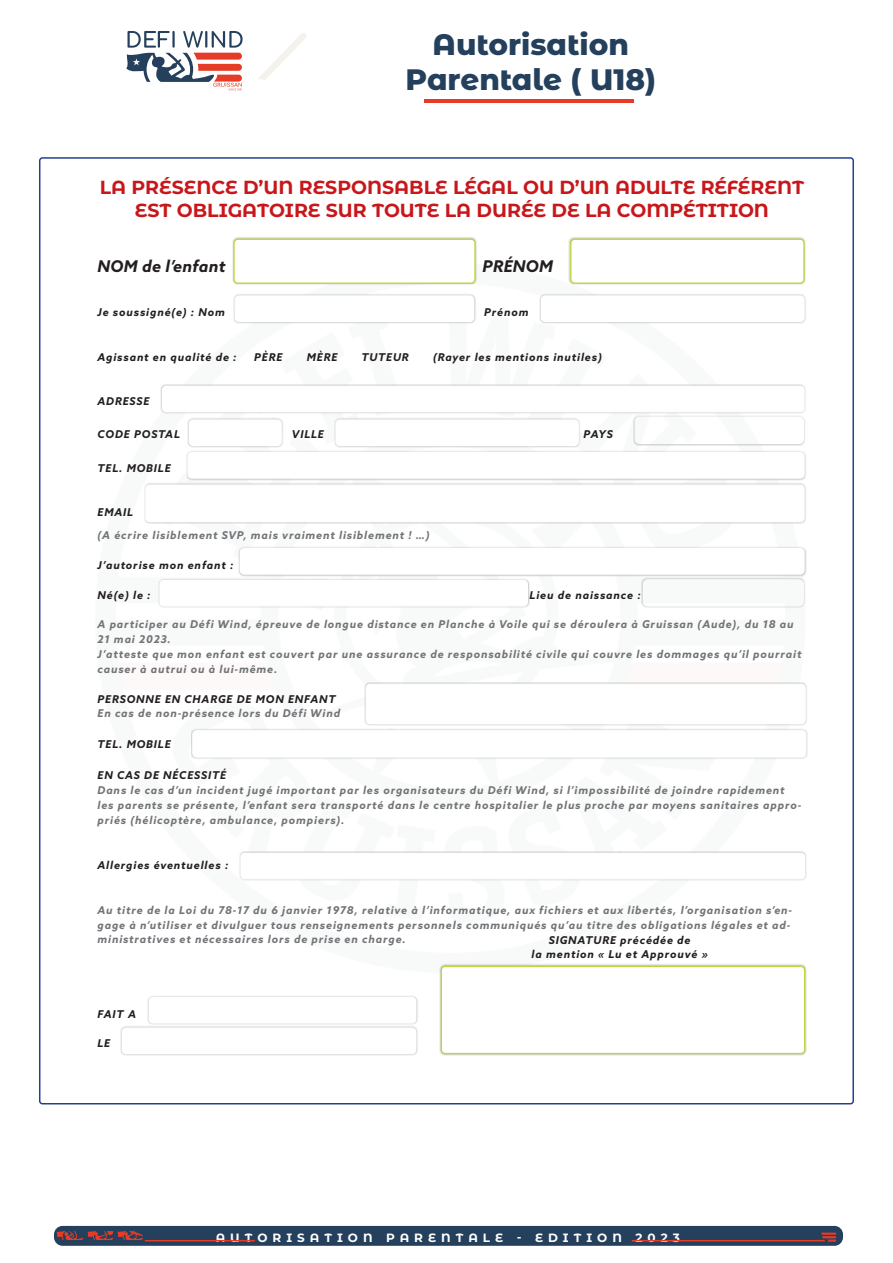
<style>
.page{position:relative;width:893px;height:1263px;background:#fff}
.page>*{position:absolute;margin:0;border:0;box-sizing:border-box;transform-origin:0 0}
.t1{font:800 29.55px "Montserrat Alternates";color:#24405c}
.t2{font:700 18.9px "Montserrat Alternates";color:#c8171b}
.t3{font:italic 700 16.2px "Azo Sans";letter-spacing:.02em;color:#231f20}
.t4{font:700 12px "Montserrat Alternates";letter-spacing:.42em;color:#fff}
.t5{font:italic 700 10.8px/14.9px "Azo Sans";letter-spacing:.08em;color:#727477}
.t6{font:italic 700 10.8px "Azo Sans";letter-spacing:.08em;color:#231f20}
</style>
<div class="page">
<div style="left:54px;top:1226px;width:789px;height:20px;background:#24405c;border-radius:9px"></div>
<div style="left:232px;top:237px;width:245px;height:49px;background:#231f20;opacity:.3"></div>
<div style="left:234px;top:239px;width:241px;height:44px;background:#fff;border-radius:4px"></div>
<div style="left:233px;top:239px;width:243px;height:45px;border:1px solid #bdd63f;border-radius:4px"></div>
<div style="left:160px;top:384px;width:647px;height:30px;background:#e4e5e5"></div>
<div style="left:163px;top:386px;width:641px;height:26px;background:#fff;border-radius:4px"></div>
<div style="left:162px;top:386px;width:643px;height:26px;border:1px solid #fff;border-radius:4px"></div>
<div style="left:238px;top:546px;width:568px;height:31px;background:#231f20;opacity:.3"></div>
<div style="left:240px;top:549px;width:564px;height:25px;background:#fff;border-radius:4px"></div>
<div style="left:240px;top:548px;width:565px;height:27px;border:1px solid #fff;border-radius:4px"></div>
<div style="left:239px;top:851px;width:568px;height:30px;background:#e8e8e8"></div>
<div style="left:241px;top:853px;width:564px;height:26px;background:#fff;border-radius:4px"></div>
<div style="left:240px;top:853px;width:565px;height:26px;border:1px solid #fff;border-radius:4px"></div>
<div style="left:539px;top:293px;width:267px;height:31px;background:#e3e2e3"></div>
<div style="left:541px;top:296px;width:263px;height:25px;background:#fff;border-radius:4px"></div>
<div style="left:541px;top:295px;width:264px;height:27px;border:1px solid #fff;border-radius:4px"></div>
<div style="left:233px;top:293px;width:243px;height:31px;background:#e3e4e4"></div>
<div style="left:235px;top:296px;width:239px;height:25px;background:#fff;border-radius:4px"></div>
<div style="left:235px;top:295px;width:239px;height:27px;border:1px solid #fff;border-radius:4px"></div>
<div style="left:158px;top:578px;width:372px;height:31px;background:#e9e9e9"></div>
<div style="left:160px;top:580px;width:367px;height:26px;background:#fff;border-radius:4px"></div>
<div style="left:159px;top:580px;width:369px;height:27px;border:1px solid #fff;border-radius:4px"></div>
<div style="left:147px;top:995px;width:271px;height:31px;background:#f0f0f0"></div>
<div style="left:149px;top:997px;width:267px;height:26px;background:#fff;border-radius:4px"></div>
<div style="left:149px;top:997px;width:267px;height:26px;border:1px solid #fff;border-radius:4px"></div>
<div style="left:120px;top:1025px;width:298px;height:31px;background:#e6e6e6"></div>
<div style="left:122px;top:1028px;width:294px;height:25px;background:#fff;border-radius:4px"></div>
<div style="left:122px;top:1027px;width:294px;height:27px;border:1px solid #fff;border-radius:4px"></div>
<div style="left:439px;top:964px;width:368px;height:92px;background:#cfd6a8"></div>
<div style="left:441px;top:966px;width:364px;height:87px;background:#fff;border-radius:4px"></div>
<div style="left:441px;top:966px;width:364px;height:88px;border:1px solid #bdd63f;border-radius:4px"></div>
<div style="left:186px;top:450px;width:620px;height:31px;background:#231f20;opacity:.3"></div>
<div style="left:188px;top:453px;width:616px;height:25px;background:#fff;border-radius:4px"></div>
<div style="left:187px;top:452px;width:618px;height:27px;border:1px solid #fff;border-radius:4px"></div>
<div style="left:144px;top:482px;width:662px;height:42px;background:#e3e4e4"></div>
<div style="left:146px;top:485px;width:658px;height:37px;background:#fff;border-radius:4px"></div>
<div style="left:145px;top:484px;width:660px;height:38px;border:1px solid #fff;border-radius:4px"></div>
<div style="left:334px;top:417px;width:247px;height:31px;background:#e3e4e4"></div>
<div style="left:336px;top:420px;width:242px;height:25px;background:#fff;border-radius:4px"></div>
<div style="left:335px;top:419px;width:244px;height:27px;border:1px solid #fff;border-radius:4px"></div>
<div style="left:187px;top:417px;width:96px;height:31px;background:#231f20;opacity:.3"></div>
<div style="left:189px;top:420px;width:92px;height:25px;background:#fff;border-radius:4px"></div>
<div style="left:189px;top:419px;width:93px;height:27px;border:1px solid #fff;border-radius:4px"></div>
<div style="left:568px;top:237px;width:239px;height:49px;background:#231f20;opacity:.3"></div>
<div style="left:571px;top:239px;width:233px;height:44px;background:#fff;border-radius:4px"></div>
<div style="left:570px;top:239px;width:235px;height:45px;border:1px solid #bdd63f;border-radius:4px"></div>
<div style="left:364px;top:682px;width:443px;height:44px;background:#e8e8e8"></div>
<div style="left:366px;top:684px;width:439px;height:40px;background:#fff;border-radius:4px"></div>
<div style="left:366px;top:683px;width:440px;height:41px;border:1px solid #fff;border-radius:4px"></div>
<div style="left:191px;top:728px;width:617px;height:31px;background:#e6e6e6"></div>
<div style="left:193px;top:731px;width:613px;height:26px;background:#fff;border-radius:4px"></div>
<div style="left:192px;top:730px;width:614px;height:28px;border:1px solid #fff;border-radius:4px"></div>
<hr style="left:424px;top:99px;width:210px;height:3px;background:#e63b26">
<svg style="left:126px;top:31px;width:117px;height:59px"></svg>
<svg style="left:258px;top:33px;width:48px;height:47px"></svg>
<hr style="left:145px;top:1240px;width:110px;height:1px;background:#e63b26">
<hr style="left:632px;top:1240px;width:193px;height:1px;background:#e63b26">
<svg style="left:821px;top:1232px;width:15px;height:10px"></svg>
<svg style="left:57px;top:1231px;width:86px;height:9px"></svg>
<p class="t1" style="left:433px;top:23px;width:198px">Autorisation</p>
<p class="t1" style="left:406px;top:58px;width:252px">Parentale ( U18)</p>
<p class="t2" style="left:100px;top:174px;width:706px">LA PRÉSENCE D’UN RESPONSABLE LÉGAL OU D’UN ADULTE RÉFÉRENT</p>
<p class="t2" style="left:135px;top:197px;width:636px">EST OBLIGATOIRE SUR TOUTE LA DURÉE DE LA COMPÉTITION</p>
<p class="t3" style="left:98px;top:256px;width:129px">NOM de l’enfant</p>
<p class="t3" style="left:483px;top:256px;width:72px">PRÉNOM</p>
<p class="t6" style="left:98px;top:305px;width:129px">Je soussigné(e) : Nom</p>
<p class="t6" style="left:484px;top:305px;width:46px">Prénom</p>
<p class="t6" style="left:98px;top:350px;width:141px">Agissant en qualité de :</p>
<p class="t6" style="left:254px;top:350px;width:30px">PÈRE</p>
<p class="t6" style="left:307px;top:350px;width:32px">MÈRE</p>
<p class="t6" style="left:361px;top:350px;width:49px">TUTEUR</p>
<p class="t6" style="left:433px;top:350px;width:170px">(Rayer les mentions inutiles)</p>
<p class="t6" style="left:98px;top:394px;width:53px">ADRESSE</p>
<p class="t6" style="left:98px;top:427px;width:84px">CODE POSTAL</p>
<p class="t6" style="left:292px;top:427px;width:33px">VILLE</p>
<p class="t6" style="left:584px;top:427px;width:31px">PAYS</p>
<p class="t6" style="left:98px;top:461px;width:75px">TEL. MOBILE</p>
<p class="t6" style="left:98px;top:505px;width:37px">EMAIL</p>
<p class="t5" style="left:98px;top:528px;width:333px">(A écrire lisiblement SVP, mais vraiment lisiblement ! …)</p>
<p class="t6" style="left:98px;top:558px;width:137px">J’autorise mon enfant :</p>
<p class="t6" style="left:98px;top:587px;width:54px">Né(e) le :</p>
<p class="t6" style="left:530px;top:587px;width:113px">Lieu de naissance :</p>
<p class="t5" style="left:98px;top:617px;width:698px">A participer au Défi Wind, épreuve de longue distance en Planche à Voile qui se déroulera à Gruissan (Aude), du 18 au<br>21 mai 2023.</p>
<p class="t5" style="left:98px;top:646px;width:705px">J’atteste que mon enfant est couvert par une assurance de responsabilité civile qui couvre les dommages qu’il pourrait causer à autrui ou à lui-même.</p>
<p class="t6" style="left:98px;top:691px;width:240px">PERSONNE EN CHARGE DE MON ENFANT</p>
<p class="t5" style="left:98px;top:706px;width:244px">En cas de non-présence lors du Défi Wind</p>
<p class="t6" style="left:98px;top:737px;width:75px">TEL. MOBILE</p>
<p class="t6" style="left:98px;top:768px;width:130px">EN CAS DE NÉCESSITÉ</p>
<p class="t5" style="left:98px;top:782px;width:705px">Dans le cas d’un incident jugé important par les organisateurs du Défi Wind, si l’impossibilité de joindre rapidement les parents se présente, l’enfant sera transporté dans le centre hospitalier le plus proche par moyens sanitaires appro&shy;priés (hélicoptère, ambulance, pompiers).</p>
<p class="t6" style="left:98px;top:858px;width:132px">Allergies éventuelles :</p>
<p class="t5" style="left:98px;top:902px;width:696px">Au titre de la Loi du 78-17 du 6 janvier 1978, relative à l’informatique, aux fichiers et aux libertés, l’organisation s’en&shy;gage à n’utiliser et divulguer tous renseignements personnels communiqués qu’au titre des obligations légales et ad&shy;ministratives et nécessaires lors de prise en charge.</p>
<p class="t6" style="left:549px;top:932px;width:143px">SIGNATURE précédée de</p>
<p class="t6" style="left:532px;top:947px;width:178px">la mention « Lu et Approuvé »</p>
<p class="t6" style="left:98px;top:1007px;width:40px">FAIT A</p>
<p class="t6" style="left:98px;top:1036px;width:14px">LE</p>
<p class="t4" style="left:216px;top:1229px;width:466px">AUTORISATION PARENTALE - EDITION 2023</p>
</div>
